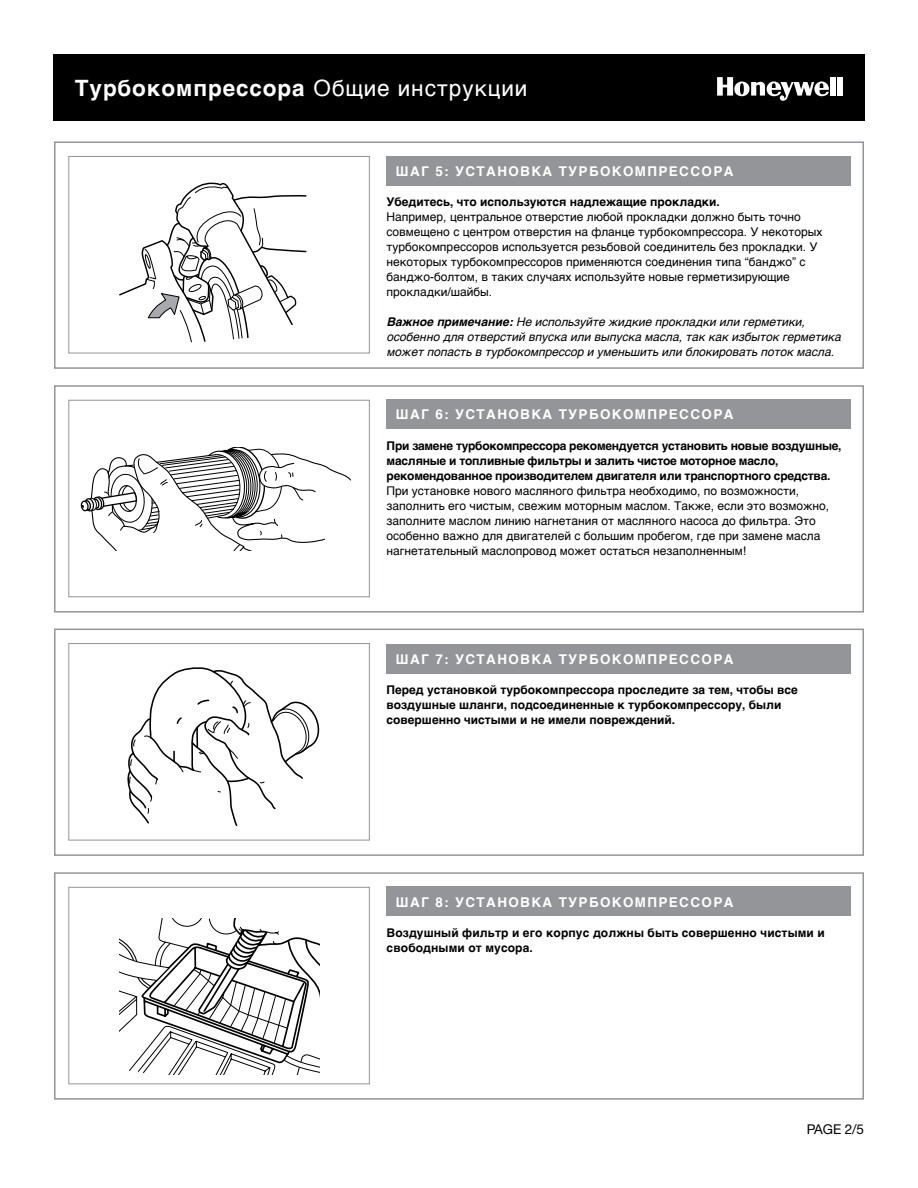
<style>
.page{position:relative;width:918px;height:1188px;background:#fff}
.page>*{position:absolute;margin:0;border:0;box-sizing:border-box;transform-origin:0 0}
.t1{font:700 22.5px "Helvetica";letter-spacing:.04em;color:#fff}
.t2{font:700 13.5px "Helvetica";letter-spacing:.1em;color:#fff}
.t3{font:13.5px "Helvetica Neue";color:#000}
.t4{font:12px/15px "Helvetica";color:#000}
.t5{font:700 12px/15px "Helvetica";color:#000}
.t6{font:italic 12px/15px "Helvetica";color:#000}
.t7{font:700 12px/15px "Helvetica";letter-spacing:-.02em;color:#000}
.s1{font-weight:400}
.s2{font-weight:700}
</style>
<div class="page">
<div style="left:54px;top:54px;width:811px;height:66px;background:#000"></div>
<div style="left:830px;top:77px;width:5px;height:19px;background:#fff"></div>
<div style="left:837px;top:77px;width:5px;height:19px;background:#fff"></div>
<svg style="left:717px;top:77px;width:112px;height:24px"></svg>
<div style="left:54px;top:141px;width:810px;height:228px;border:2px solid #939598"></div>
<div style="left:68px;top:156px;width:302px;height:197px;border:1px solid #939598"></div>
<div style="left:387px;top:156px;width:464px;height:29px;background:#939598"></div>
<div style="left:54px;top:385px;width:810px;height:228px;border:2px solid #939598"></div>
<div style="left:68px;top:400px;width:302px;height:197px;border:1px solid #939598"></div>
<div style="left:387px;top:399px;width:464px;height:30px;background:#939598"></div>
<div style="left:54px;top:629px;width:810px;height:227px;border:2px solid #939598"></div>
<div style="left:68px;top:643px;width:302px;height:197px;border:1px solid #939598"></div>
<div style="left:387px;top:644px;width:464px;height:29px;background:#939598"></div>
<div style="left:54px;top:872px;width:810px;height:228px;border:2px solid #939598"></div>
<div style="left:68px;top:887px;width:302px;height:197px;border:1px solid #939598"></div>
<div style="left:387px;top:887px;width:464px;height:29px;background:#939598"></div>
<svg style="left:119px;top:183px;width:187px;height:159px"></svg>
<svg style="left:81px;top:447px;width:270px;height:103px"></svg>
<svg style="left:127px;top:667px;width:192px;height:159px"></svg>
<svg style="left:120px;top:919px;width:200px;height:155px"></svg>
<h1 class="t1" style="left:75px;top:70px;width:454px">Tурбокомпрессора <span class="s1">Общие инструкции</span></h1>
<p class="t2" style="left:396px;top:160px;width:339px">ШАГ 5: УСТАНОВКА ТУРБОКОМПРЕССОРА</p>
<p class="t5" style="left:387px;top:194px;width:335px">Убедитесь, что используются надлежащие прокладки.</p>
<p class="t4" style="left:387px;top:209px;width:437px">Например, центральное отверстие любой прокладки должно быть точно совмещено с центром отверстия на фланце турбокомпрессора. У некоторых турбокомпрессоров используется резьбовой соединитель без прокладки. У некоторых турбокомпрессоров применяются соединения типа “банджо” с банджо-болтом, в таких случаях используйте новые герметизирующие прокладки/шайбы.</p>
<p class="t6" style="left:387px;top:314px;width:460px"><span class="s2">Важноепримечание:</span> Неиспользуйтежидкиепрокладкиилигерметики, особеннодляотверстийвпускаиливыпускамасла,таккакизбытокгерметика можетпопастьвтурбокомпрессориуменьшитьилиблокироватьпотокмасла.</p>
<p class="t2" style="left:396px;top:404px;width:339px">ШАГ 6: УСТАНОВКА ТУРБОКОМПРЕССОРА</p>
<p class="t7" style="left:387px;top:438px;width:457px">При замене турбокомпрессора рекомендуется установить новые воздушные, масляные и топливные фильтры и залить чистое моторное масло, рекомендованное производителем двигателя или транспортного средства.</p>
<p class="t4" style="left:387px;top:483px;width:444px">При установке нового масляного фильтра необходимо, по возможности, заполнить его чистым, свежим моторным маслом. Также, если это возможно, заполните маслом линию нагнетания от масляного насоса до фильтра. Это особенно важно для двигателей с большим пробегом, где при замене масла нагнетательный маслопровод может остаться незаполненным!</p>
<p class="t2" style="left:396px;top:648px;width:339px">ШАГ 7: УСТАНОВКА ТУРБОКОМПРЕССОРА</p>
<p class="t5" style="left:387px;top:682px;width:413px">Перед установкой турбокомпрессора проследите за тем, чтобы все воздушные шланги, подсоединенные к турбокомпрессору, были совершенно чистыми и не имели повреждений.</p>
<p class="t2" style="left:396px;top:891px;width:339px">ШАГ 8: УСТАНОВКА ТУРБОКОМПРЕССОРА</p>
<p class="t5" style="left:387px;top:925px;width:440px">Воздушный фильтр и его корпус должны быть совершенно чистыми и свободными от мусора.</p>
<p class="t3" style="left:807px;top:1121px;width:59px">PAGE 2/5</p>
</div>
